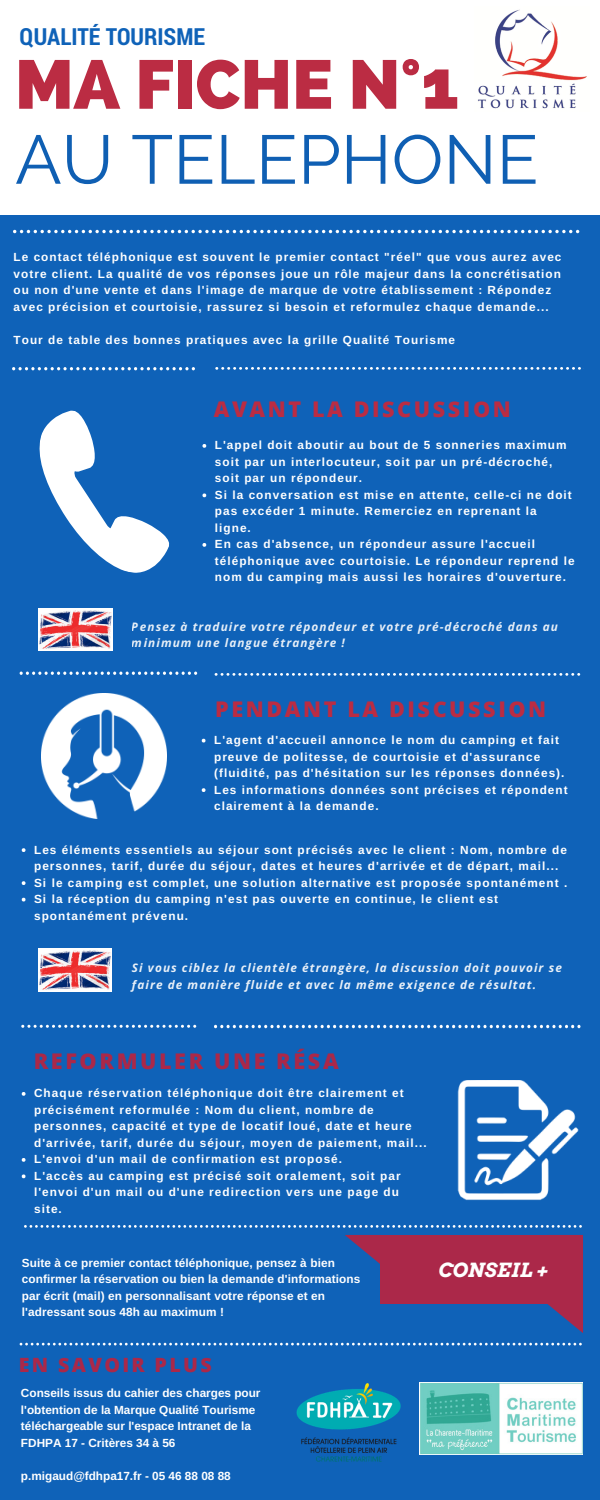
<style>
.page{position:relative;width:600px;height:1500px;background:#0f62b8}
.page>*{position:absolute;margin:0;border:0;box-sizing:border-box;transform-origin:0 0}
.t1{font:800 68.8px "Raleway";color:#bb2c43}
.t2{font:68.7px "Raleway";color:#0f5fb3}
.t3{font:700 23.6px "Roboto Condensed";color:#0f62b8}
.t4{font:800 21.6px "Open Sans";letter-spacing:.12em;color:#bb2c43}
.t5{font:800 21.6px "Open Sans";letter-spacing:.12em;color:#ab2849}
.t6{font:800 19.7px "Open Sans";letter-spacing:.12em;color:#ab2849}
.t7{font:italic 700 19.4px "Arvo";color:#fff}
.t8{font:700 11.8px/16.5px "Arimo";letter-spacing:.09em;color:#fff}
.t9{font:italic 700 11.8px/16.5px "Open Sans";letter-spacing:.09em;color:#fff}
.t10{font:700 11.8px/16.5px "Arimo";letter-spacing:.01em;color:#fff}
.t11{font:700 11.8px/16.5px "Arimo";color:#fff}
</style>
<div class="page">
<div style="left:0;top:0;width:600px;height:214px;background:#fff"></div>
<img style="left:478px;top:9px;width:109px;height:100px">
<svg style="left:202px;top:444px;width:4px;height:4px"></svg>
<svg style="left:202px;top:494px;width:4px;height:3px"></svg>
<svg style="left:202px;top:543px;width:4px;height:4px"></svg>
<svg style="left:202px;top:788px;width:3px;height:4px"></svg>
<svg style="left:13px;top:230px;width:566px;height:3px"></svg>
<svg style="left:12px;top:367px;width:183px;height:3px"></svg>
<svg style="left:215px;top:367px;width:366px;height:3px"></svg>
<svg style="left:22px;top:1092px;width:3px;height:4px"></svg>
<svg style="left:22px;top:1158px;width:3px;height:4px"></svg>
<svg style="left:22px;top:1174px;width:3px;height:4px"></svg>
<svg style="left:24px;top:1225px;width:557px;height:3px"></svg>
<svg style="left:20px;top:672px;width:177px;height:3px"></svg>
<svg style="left:215px;top:673px;width:365px;height:3px"></svg>
<svg style="left:21px;top:1025px;width:175px;height:3px"></svg>
<svg style="left:214px;top:1025px;width:367px;height:3px"></svg>
<svg style="left:39px;top:410px;width:131px;height:163px"></svg>
<img style="left:39px;top:608px;width:73px;height:43px">
<svg style="left:22px;top:848px;width:3px;height:4px"></svg>
<svg style="left:22px;top:881px;width:3px;height:4px"></svg>
<svg style="left:22px;top:898px;width:3px;height:4px"></svg>
<div style="left:380px;top:1235px;width:168px;height:69px;background:#ab2849"></div>
<svg style="left:547px;top:1235px;width:36px;height:98px"></svg>
<svg style="left:345px;top:1235px;width:35px;height:29px"></svg>
<img style="left:38px;top:949px;width:74px;height:43px">
<svg style="left:20px;top:1343px;width:561px;height:2px"></svg>
<img style="left:296px;top:1383px;width:105px;height:79px">
<img style="left:420px;top:1382px;width:163px;height:73px">
<img style="left:41px;top:694px;width:125px;height:125px">
<img style="left:457px;top:1080px;width:122px;height:121px">
<h3 class="t3" style="left:19px;top:20px;width:187px">QUALITÉ TOURISME</h3>
<h1 class="t1" style="left:15px;top:44px;width:445px">MA FICHE N°1</h1>
<h2 class="t2" style="left:15px;top:119px;width:525px">AU TELEPHONE</h2>
<p class="t8" style="left:13px;top:249px;width:550px">Le contact téléphonique est souvent le premier contact "réel" que vous aurez avec votre client. La qualité de vos réponses joue un rôle majeur dans la concrétisation ou non d'une vente et dans l'image de marque de votre établissement : Répondez avec précision et courtoisie, rassurez si besoin et reformulez chaque demande...</p>
<p class="t8" style="left:13px;top:331px;width:443px">Tour de table des bonnes pratiques avec la grille Qualité Tourisme</p>
<h3 class="t4" style="left:214px;top:394px;width:299px">AVANT LA DISCUSSION</h3>
<p class="t8" style="left:215px;top:437px;width:361px">L'appel doit aboutir au bout de 5 sonneries maximum soit par un interlocuteur, soit par un pré-décroché, soit par un répondeur.<br>Si la conversation est mise en attente, celle-ci ne doit pas excéder 1 minute. Remerciez en reprenant la ligne.<br>En cas d'absence, un répondeur assure l'accueil téléphonique avec courtoisie. Le répondeur reprend le nom du camping mais aussi les horaires d'ouverture.</p>
<p class="t9" style="left:132px;top:618px;width:427px">Pensez à traduire votre répondeur et votre pré-décroché dans au minimum une langue étrangère !</p>
<h3 class="t4" style="left:215px;top:694px;width:333px">PENDANT LA DISCUSSION</h3>
<p class="t8" style="left:214px;top:732px;width:355px">L'agent d'accueil annonce le nom du camping et fait preuve de politesse, de courtoisie et d'assurance (fluidité, pas d'hésitation sur les réponses données).<br>Les informations données sont précises et répondent clairement à la demande.</p>
<p class="t8" style="left:34px;top:841px;width:535px">Les éléments essentiels au séjour sont précisés avec le client : Nom, nombre de personnes, tarif, durée du séjour, dates et heures d'arrivée et de départ, mail...<br>Si le camping est complet, une solution alternative est proposée spontanément .<br>Si la réception du camping n'est pas ouverte en continue, le client est spontanément prévenu.</p>
<p class="t9" style="left:132px;top:959px;width:431px">Si vous ciblez la clientèle étrangère, la discussion doit pouvoir se faire de manière fluide et avec la même exigence de résultat.</p>
<h3 class="t5" style="left:34px;top:1046px;width:306px">REFORMULER UNE RÉSA</h3>
<p class="t8" style="left:34px;top:1085px;width:394px">Chaque réservation téléphonique doit être clairement et précisément reformulée : Nom du client, nombre de personnes, capacité et type de locatif loué, date et heure d'arrivée, tarif, durée du séjour, moyen de paiement, mail...<br>L'envoi d'un mail de confirmation est proposé.<br>L'accès au camping est précisé soit oralement, soit par l'envoi d'un mail ou d'une redirection vers une page du site.</p>
<p class="t10" style="left:22px;top:1254px;width:340px">Suite à ce premier contact téléphonique, pensez à bien confirmer la réservation ou bien la demande d'informations par écrit (mail) en personnalisant votre réponse et en l'adressant sous 48h au maximum !</p>
<h3 class="t6" style="left:19px;top:1351px;width:195px">EN SAVOIR PLUS</h3>
<p class="t11" style="left:21px;top:1385px;width:241px">Conseils issus du cahier des charges pour l'obtention de la Marque Qualité Tourisme téléchargeable sur l'espace Intranet de la FDHPA 17 - Critères 34 à 56</p>
<p class="t11" style="left:21px;top:1467px;width:211px">p.migaud@fdhpa17.fr - 05 46 88 08 88</p>
<h3 class="t7" style="left:438px;top:1258px;width:111px">CONSEIL +</h3>
</div>
